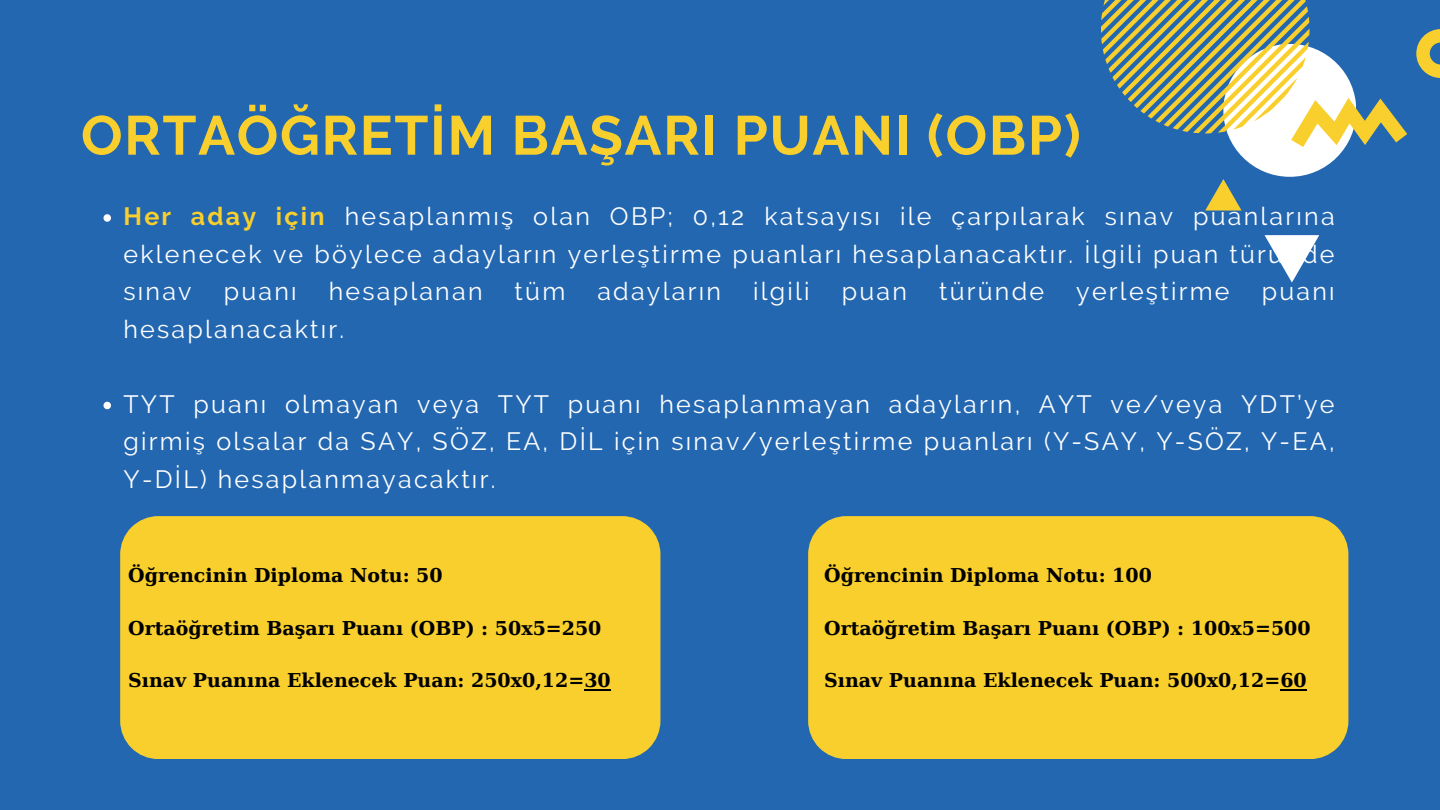
<style>
.page{position:relative;width:1440px;height:810px;background:#2367b1}
.page>*{position:absolute;margin:0;border:0;box-sizing:border-box;transform-origin:0 0}
.t1{font:700 55px "Raleway";letter-spacing:.03em;color:#f8cf2c}
.t2{font:25px/37.5px "Raleway";letter-spacing:.09em;color:#fff;text-align:justify}
.t3{font:700 19px "DejaVu Serif";color:#000}
.s1{font-weight:700;color:#f8cf2c}
</style>
<div class="page">
<div style="left:1223px;top:44px;width:133px;height:133px;background:#fff;border-radius:50%"></div>
<svg style="left:1291px;top:98px;width:116px;height:49px"></svg>
<svg style="left:1416px;top:29px;width:24px;height:49px"></svg>
<svg style="left:1205px;top:179px;width:37px;height:32px"></svg>
<svg style="left:1265px;top:235px;width:54px;height:48px"></svg>
<svg style="left:1101px;top:0;width:209px;height:133px"></svg>
<svg style="left:104px;top:214px;width:7px;height:8px"></svg>
<svg style="left:104px;top:402px;width:7px;height:7px"></svg>
<div style="left:120px;top:516px;width:540px;height:243px;background:#f8cf2c"></div>
<div style="left:808px;top:516px;width:540px;height:243px;background:#f8cf2c"></div>
<svg style="left:584px;top:689px;width:27px;height:1px"></svg>
<svg style="left:1280px;top:689px;width:27px;height:1px"></svg>
<h1 class="t1" style="left:81px;top:103px;width:1001px">ORTAÖĞRETİM BAŞARI PUANI (OBP)</h1>
<p class="t2" style="left:123px;top:198px;width:1213px"><span class="s1">Her aday için</span> hesaplanmış olan OBP; 0,12 katsayısı ile çarpılarak sınav puanlarına eklenecek ve böylece adayların yerleştirme puanları hesaplanacaktır. İlgili puan türünde sınav</p>
<p class="t2" style="left:224px;top:273px;width:74px">puanı</p>
<p class="t2" style="left:329px;top:273px;width:155px">hesaplanan</p>
<p class="t2" style="left:515px;top:273px;width:52px">tüm</p>
<p class="t2" style="left:597px;top:273px;width:125px">adayların</p>
<p class="t2" style="left:753px;top:273px;width:58px">ilgili</p>
<p class="t2" style="left:842px;top:273px;width:67px">puan</p>
<p class="t2" style="left:939px;top:273px;width:107px">türünde</p>
<p class="t2" style="left:1076px;top:273px;width:155px">yerleştirme</p>
<p class="t2" style="left:1262px;top:273px;width:74px">puanı</p>
<p class="t2" style="left:123px;top:310px;width:222px">hesaplanacaktır.</p>
<p class="t2" style="left:123px;top:385px;width:1213px">TYT puanı olmayan veya TYT puanı hesaplanmayan adayların, AYT ve/veya YDT’ye girmiş olsalar da SAY, SÖZ, EA, DİL için sınav/yerleştirme puanları (Y-SAY, Y-SÖZ, Y-EA, Y-DİL) hesaplanmayacaktır.</p>
<p class="t3" style="left:128px;top:565px;width:316px">Öğrencinin Diploma Notu: 50</p>
<p class="t3" style="left:128px;top:617px;width:475px">Ortaöğretim Başarı Puanı (OBP) : 50x5=250</p>
<p class="t3" style="left:128px;top:670px;width:484px">Sınav Puanına Eklenecek Puan: 250x0,12=30</p>
<p class="t3" style="left:824px;top:565px;width:329px">Öğrencinin Diploma Notu: 100</p>
<p class="t3" style="left:824px;top:617px;width:488px">Ortaöğretim Başarı Puanı (OBP) : 100x5=500</p>
<p class="t3" style="left:824px;top:670px;width:484px">Sınav Puanına Eklenecek Puan: 500x0,12=60</p>
</div>
